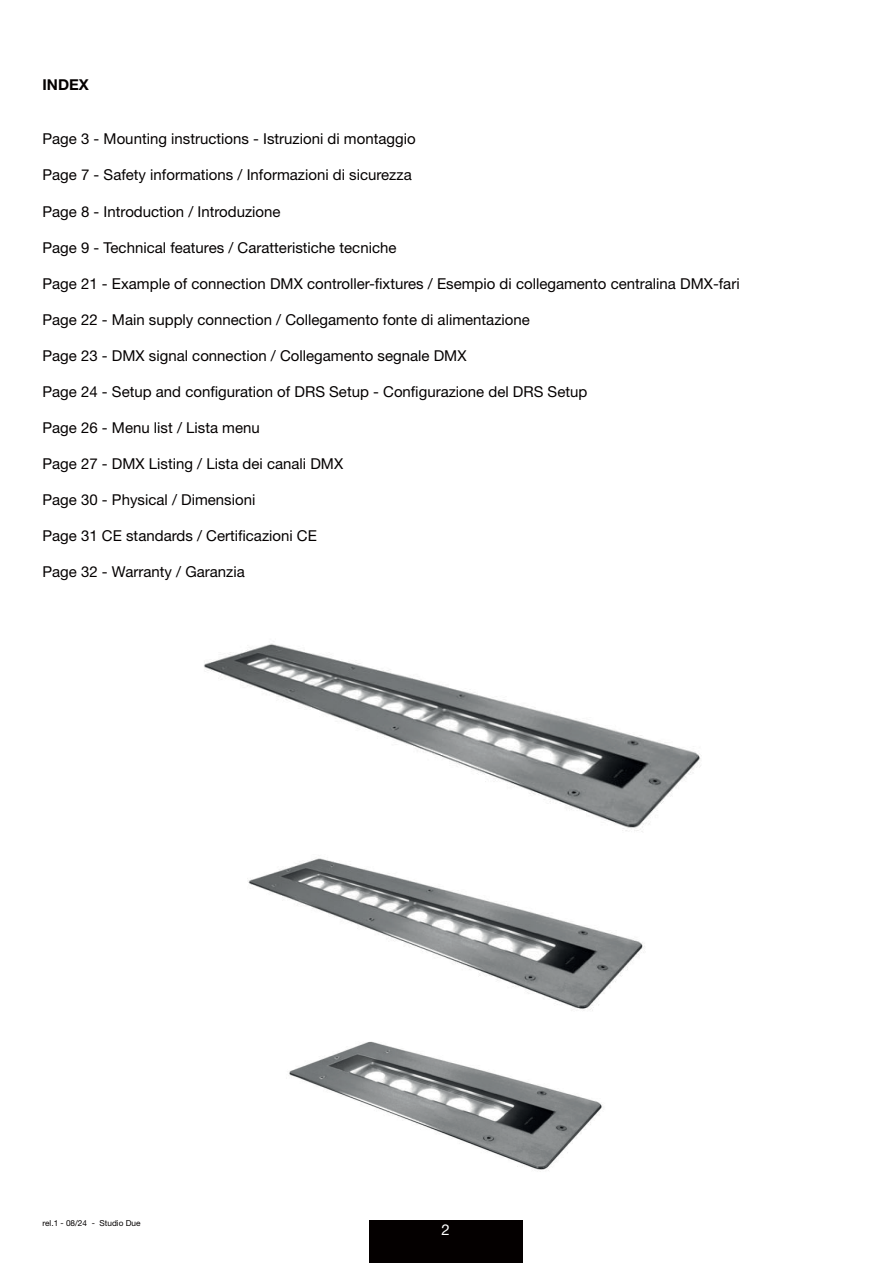
<style>
.page{position:relative;width:893px;height:1263px;background:#fff}
.page>*{position:absolute;margin:0;border:0;box-sizing:border-box;transform-origin:0 0}
.t1{font:15px "Helvetica Neue LT Std";color:#040000}
.t2{font:700 15px "Helvetica Neue LT Std";color:#040000}
.t3{font:15px "Helvetica Neue LT Std";color:#fff}
.t4{font:8.25px "Helvetica Neue LT Std";color:#040000}
</style>
<div class="page">
<div style="left:370px;top:1220px;width:153px;height:43px;background:#040000"></div>
<img style="left:204px;top:643px;width:497px;height:189px">
<img style="left:247px;top:858px;width:398px;height:153px">
<img style="left:289px;top:1041px;width:313px;height:130px">
<p class="t2" style="left:43px;top:80px;width:48px">INDEX</p>
<p class="t1" style="left:43px;top:134px;width:375px">Page 3 - Mounting instructions - Istruzioni di montaggio</p>
<p class="t1" style="left:43px;top:170px;width:371px">Page 7 - Safety informations / Informazioni di sicurezza</p>
<p class="t1" style="left:43px;top:206px;width:240px">Page 8 - Introduction / Introduzione</p>
<p class="t1" style="left:43px;top:242px;width:355px">Page 9 - Technical features / Caratteristiche tecniche</p>
<p class="t1" style="left:43px;top:278px;width:699px">Page 21 - Example of connection DMX controller-fixtures / Esempio di collegamento centralina DMX-fari</p>
<p class="t1" style="left:43px;top:314px;width:489px">Page 22 - Main supply connection / Collegamento fonte di alimentazione</p>
<p class="t1" style="left:43px;top:350px;width:425px">Page 23 - DMX signal connection / Collegamento segnale DMX</p>
<p class="t1" style="left:43px;top:386px;width:546px">Page 24 - Setup and configuration of DRS Setup - Configurazione del DRS Setup</p>
<p class="t1" style="left:43px;top:422px;width:219px">Page 26 - Menu list / Lista menu</p>
<p class="t1" style="left:43px;top:458px;width:302px">Page 27 - DMX Listing / Lista dei canali DMX</p>
<p class="t1" style="left:43px;top:494px;width:214px">Page 30 - Physical / Dimensioni</p>
<p class="t1" style="left:43px;top:530px;width:276px">Page 31 CE standards / Certificazioni CE</p>
<p class="t1" style="left:43px;top:566px;width:204px">Page 32 - Warranty / Garanzia</p>
<p class="t4" style="left:43px;top:1220px;width:100px">rel.1 - 08/24 - Studio Due</p>
<p class="t3" style="left:441px;top:1225px;width:10px">2</p>
</div>
